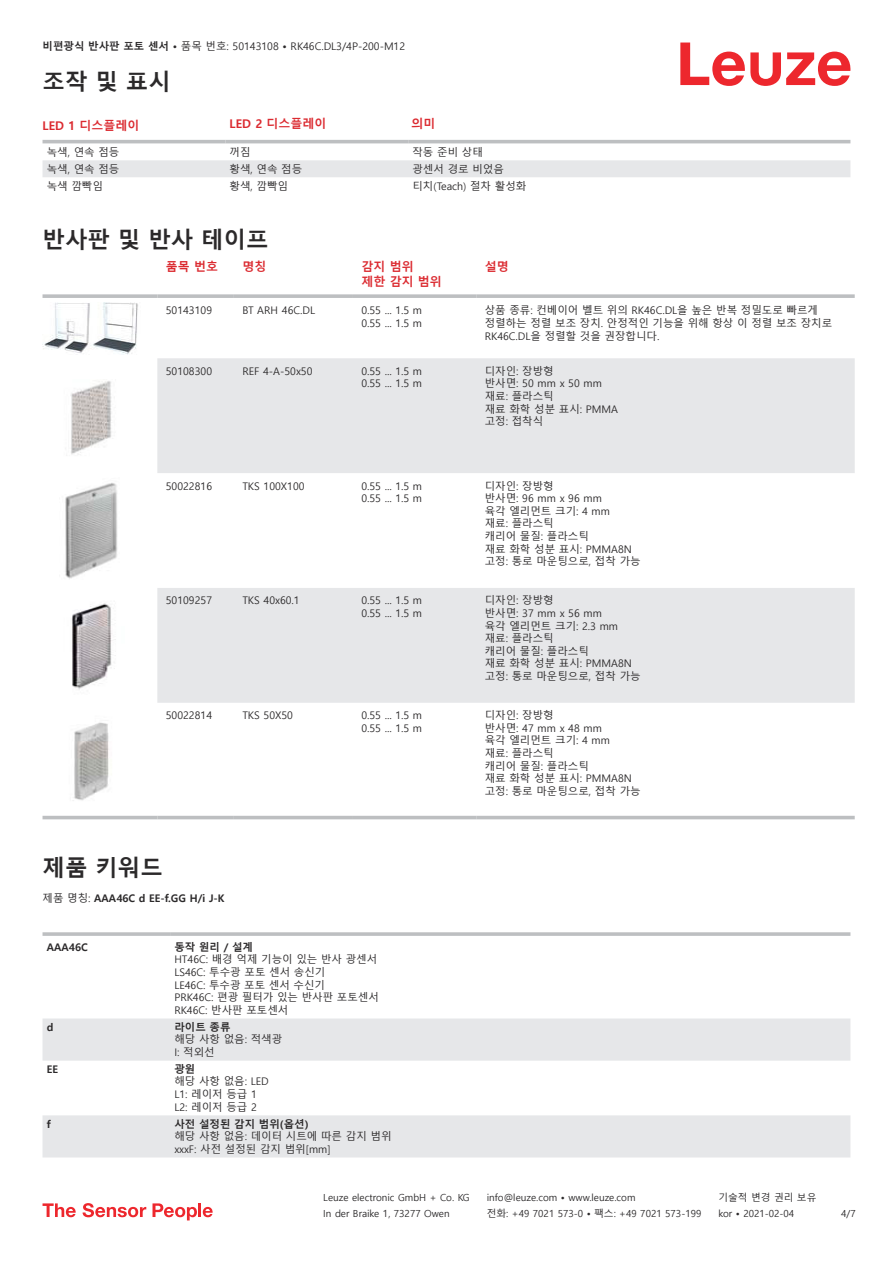
<style>
.page{position:relative;width:893px;height:1263px;background:#fff}
.page>*{position:absolute;margin:0;border:0;box-sizing:border-box;transform-origin:0 0}
.t1{font:700 22.5px "Malgun Gothic";color:#2b292a}
.t2{font:700 12px/14.4px "Malgun Gothic";color:#db2a30}
.t3{font:10.5px/12.6px "Malgun Gothic";color:#2b292a}
.t4{font:700 10.5px "Malgun Gothic";color:#2b292a}
.t5{font:9.75px "Malgun Gothic";color:#2b292a}
.s1{font-weight:700}
.s2{font-weight:400}
</style>
<div class="page">
<svg style="left:680px;top:43px;width:170px;height:43px"></svg>
<svg style="left:43px;top:143px;width:807px;height:1px"></svg>
<div style="left:43px;top:160px;width:807px;height:17px;background:#e6e7e9"></div>
<hr style="left:43px;top:140px;width:182px;height:3px;background:#bdbfc1">
<hr style="left:225px;top:140px;width:183px;height:3px;background:#bdbfc1">
<hr style="left:408px;top:140px;width:442px;height:3px;background:#bdbfc1">
<svg style="left:157px;top:358px;width:698px;height:345px;fill:#e6e7e9"></svg>
<svg style="left:43px;top:294px;width:114px;height:4px"></svg>
<svg style="left:157px;top:294px;width:77px;height:4px"></svg>
<svg style="left:234px;top:294px;width:119px;height:4px"></svg>
<svg style="left:353px;top:294px;width:123px;height:4px"></svg>
<svg style="left:476px;top:294px;width:379px;height:4px;fill:#c0c2c4"></svg>
<hr style="left:43px;top:816px;width:114px;height:3px;background:#bdbfc1">
<hr style="left:157px;top:816px;width:77px;height:3px;background:#bdbfc1">
<hr style="left:234px;top:816px;width:119px;height:3px;background:#bdbfc1">
<hr style="left:353px;top:816px;width:123px;height:3px;background:#bdbfc1">
<hr style="left:476px;top:816px;width:379px;height:3px;background:#bdbfc1">
<img style="left:43px;top:302px;width:95px;height:52px">
<img style="left:71px;top:381px;width:41px;height:74px">
<img style="left:65px;top:483px;width:53px;height:96px">
<img style="left:72px;top:603px;width:44px;height:87px">
<img style="left:73px;top:722px;width:36px;height:79px">
<svg style="left:43px;top:1018px;width:807px;height:139px;fill:#e6e7e9"></svg>
<svg style="left:43px;top:932px;width:127px;height:4px"></svg>
<svg style="left:170px;top:932px;width:680px;height:4px;fill:#c3c5c7"></svg>
<svg style="left:43px;top:1203px;width:33px;height:14px"></svg>
<svg style="left:83px;top:1203px;width:63px;height:14px"></svg>
<svg style="left:153px;top:1203px;width:44px;height:17px"></svg>
<hr style="left:198px;top:1203px;width:3px;height:14px;background:#ed272d">
<svg style="left:203px;top:1207px;width:10px;height:10px"></svg>
<p class="t3" style="left:43px;top:40px;width:364px"><span class="s1">비편광식 반사판 포토 센서 •</span> 품목 번호: 50143108 <span class="s1">•</span> RK46C.DL3/4P-200-M12</p>
<h1 class="t1" style="left:43px;top:69px;width:130px">조작 및 표시</h1>
<p class="t2" style="left:43px;top:118px;width:98px">LED 1 디스플레이</p>
<p class="t2" style="left:230px;top:116px;width:98px">LED 2 디스플레이</p>
<p class="t2" style="left:411px;top:116px;width:25px">의미</p>
<p class="t3" style="left:47px;top:146px;width:74px">녹색, 연속 점등</p>
<p class="t3" style="left:230px;top:146px;width:22px">꺼짐</p>
<p class="t3" style="left:412px;top:146px;width:72px">작동 준비 상태</p>
<p class="t3" style="left:47px;top:163px;width:74px">녹색, 연속 점등</p>
<p class="t3" style="left:230px;top:163px;width:74px">황색, 연속 점등</p>
<p class="t3" style="left:412px;top:163px;width:93px">광센서 경로 비었음</p>
<p class="t3" style="left:47px;top:180px;width:58px">녹색 깜빡임</p>
<p class="t3" style="left:230px;top:180px;width:60px">황색, 깜빡임</p>
<p class="t3" style="left:412px;top:180px;width:115px">티치(Teach) 절차 활성화</p>
<h1 class="t1" style="left:43px;top:227px;width:228px">반사판 및 반사 테이프</h1>
<p class="t2" style="left:166px;top:260px;width:54px">품목 번호</p>
<p class="t2" style="left:242px;top:260px;width:25px">명칭</p>
<p class="t2" style="left:361px;top:260px;width:82px">감지 범위<br>제한 감지 범위</p>
<p class="t2" style="left:485px;top:260px;width:25px">설명</p>
<p class="t3" style="left:166px;top:304px;width:48px">50143109</p>
<p class="t3" style="left:242px;top:304px;width:74px">BT ARH 46C.DL</p>
<p class="t3" style="left:361px;top:304px;width:62px">0.55 ... 1.5 m<br>0.55 ... 1.5 m</p>
<p class="t3" style="left:485px;top:304px;width:349px">상품 종류: 컨베이어 벨트 위의 RK46C.DL을 높은 반복 정밀도로 빠르게 정렬하는 정렬 보조 장치. 안정적인 기능을 위해 항상 이 정렬 보조 장치로<br>RK46C.DL을 정렬할 것을 권장합니다.</p>
<p class="t3" style="left:166px;top:365px;width:48px">50108300</p>
<p class="t3" style="left:242px;top:365px;width:72px">REF 4-A-50x50</p>
<p class="t3" style="left:361px;top:365px;width:62px">0.55 ... 1.5 m<br>0.55 ... 1.5 m</p>
<p class="t3" style="left:485px;top:365px;width:135px">디자인: 장방형<br>반사면: 50 mm x 50 mm 재료: 플라스틱<br>재료 화학 성분 표시: PMMA 고정: 접착식</p>
<p class="t3" style="left:166px;top:480px;width:48px">50022816</p>
<p class="t3" style="left:242px;top:480px;width:64px">TKS 100X100</p>
<p class="t3" style="left:361px;top:480px;width:62px">0.55 ... 1.5 m<br>0.55 ... 1.5 m</p>
<p class="t3" style="left:485px;top:480px;width:157px">디자인: 장방형<br>반사면: 96 mm x 96 mm<br>육각 엘리먼트 크기: 4 mm<br>재료: 플라스틱<br>캐리어 물질: 플라스틱<br>재료 화학 성분 표시: PMMA8N 고정: 통로 마운팅으로, 접착 가능</p>
<p class="t3" style="left:166px;top:594px;width:48px">50109257</p>
<p class="t3" style="left:242px;top:594px;width:59px">TKS 40x60.1</p>
<p class="t3" style="left:361px;top:594px;width:62px">0.55 ... 1.5 m<br>0.55 ... 1.5 m</p>
<p class="t3" style="left:485px;top:594px;width:157px">디자인: 장방형<br>반사면: 37 mm x 56 mm<br>육각 엘리먼트 크기: 2.3 mm 재료: 플라스틱<br>캐리어 물질: 플라스틱<br>재료 화학 성분 표시: PMMA8N 고정: 통로 마운팅으로, 접착 가능</p>
<p class="t3" style="left:166px;top:709px;width:48px">50022814</p>
<p class="t3" style="left:242px;top:709px;width:52px">TKS 50X50</p>
<p class="t3" style="left:361px;top:709px;width:62px">0.55 ... 1.5 m<br>0.55 ... 1.5 m</p>
<p class="t3" style="left:485px;top:709px;width:157px">디자인: 장방형<br>반사면: 47 mm x 48 mm<br>육각 엘리먼트 크기: 4 mm<br>재료: 플라스틱<br>캐리어 물질: 플라스틱<br>재료 화학 성분 표시: PMMA8N 고정: 통로 마운팅으로, 접착 가능</p>
<h1 class="t1" style="left:43px;top:855px;width:122px">제품 키워드</h1>
<p class="t4" style="left:43px;top:892px;width:184px"><span class="s2">제품 명칭:</span> AAA46C d EE-f.GG H/i J-K</p>
<p class="t4" style="left:47px;top:941px;width:43px">AAA46C</p>
<p class="t4" style="left:174px;top:941px;width:80px">동작 원리 / 설계</p>
<p class="t3" style="left:174px;top:953px;width:206px">HT46C: 배경 억제 기능이 있는 반사 광센서<br>LS46C: 투수광 포토 센서 송신기<br>LE46C: 투수광 포토 센서 수신기<br>PRK46C: 편광 필터가 있는 반사판 포토센서<br>RK46C: 반사판 포토센서</p>
<p class="t4" style="left:47px;top:1021px;width:8px">d</p>
<p class="t4" style="left:174px;top:1021px;width:58px">라이트 종류</p>
<p class="t3" style="left:174px;top:1033px;width:109px">해당 사항 없음: 적색광<br>I: 적외선</p>
<p class="t4" style="left:47px;top:1063px;width:13px">EE</p>
<p class="t4" style="left:174px;top:1063px;width:22px">광원</p>
<p class="t3" style="left:174px;top:1075px;width:96px">해당 사항 없음: LED<br>L1: 레이저 등급 1<br>L2: 레이저 등급 2</p>
<p class="t4" style="left:47px;top:1118px;width:5px">f</p>
<p class="t4" style="left:174px;top:1117px;width:136px">사전 설정된 감지 범위(옵션)</p>
<p class="t3" style="left:174px;top:1130px;width:219px">해당 사항 없음: 데이터 시트에 따른 감지 범위 xxxF: 사전 설정된 감지 범위[mm]</p>
<p class="t5" style="left:323px;top:1192px;width:148px">Leuze electronic GmbH + Co. KG</p>
<p class="t5" style="left:487px;top:1192px;width:150px">info@leuze.com • www.leuze.com</p>
<p class="t5" style="left:718px;top:1192px;width:100px">기술적 변경 권리 보유</p>
<p class="t5" style="left:323px;top:1208px;width:128px">In der Braike 1, 73277 Owen</p>
<p class="t5" style="left:487px;top:1208px;width:216px">전화: +49 7021 573-0 • 팩스: +49 7021 573-199</p>
<p class="t5" style="left:718px;top:1208px;width:77px">kor • 2021-02-04</p>
<p class="t5" style="left:841px;top:1208px;width:16px">4 /7</p>
</div>
